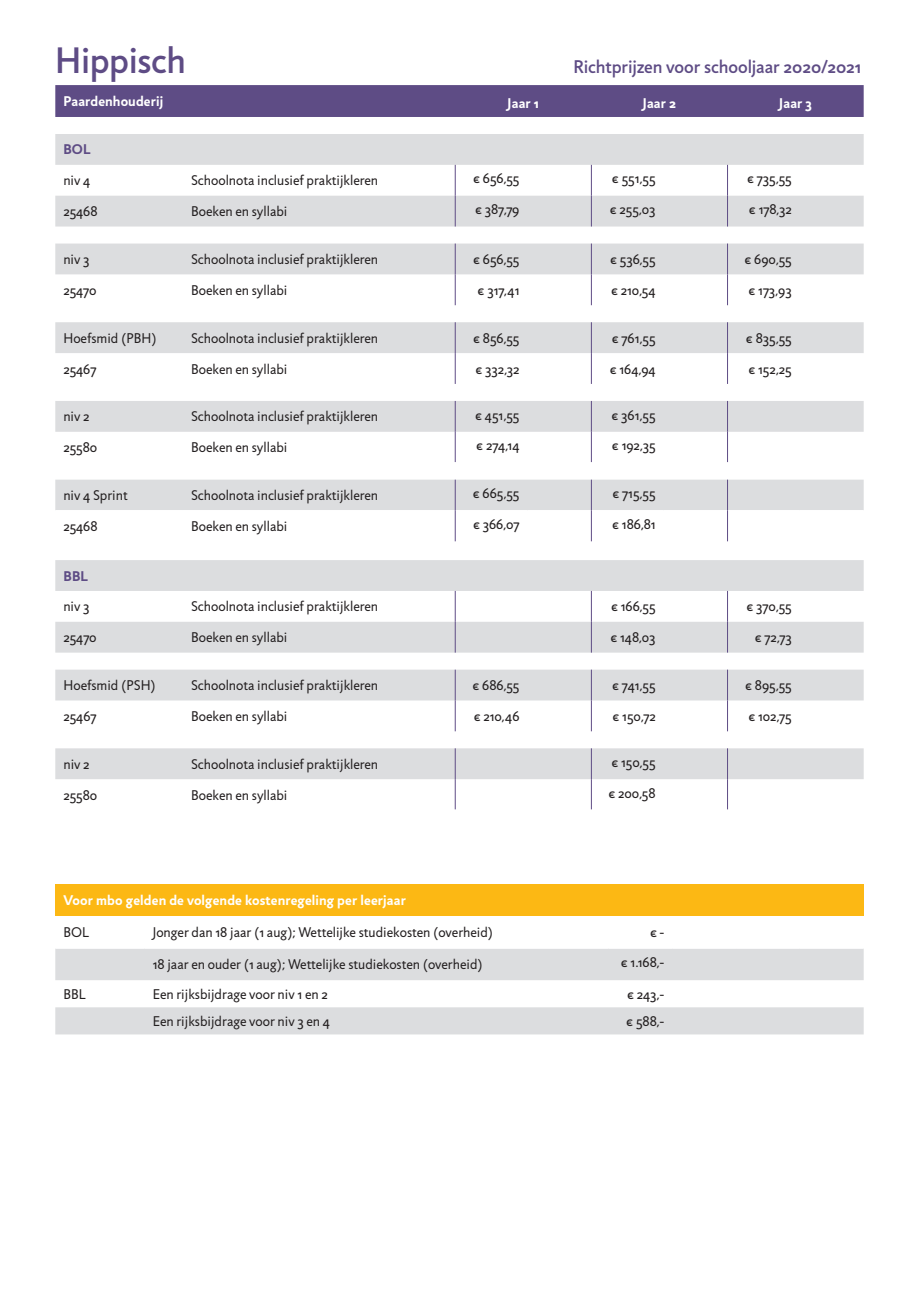
<style>
.page{position:relative;width:919px;height:1289px;background:#fff}
.page>*{position:absolute;margin:0;border:0;box-sizing:border-box;transform-origin:0 0}
.t1{font:500 37.2px "Jigsaw";letter-spacing:-.01em;color:#5e4c85}
.t2{font:500 18.6px "Jigsaw";letter-spacing:-.005em;color:#5e4c85}
.t3{font:14.25px "Jigsaw";color:#231f20}
.t4{font:700 14.25px "Jigsaw";letter-spacing:.01em;color:#fff}
.t5{font:700 14.25px "Jigsaw";letter-spacing:.015em;color:#5e4c85}
</style>
<div class="page">
<div style="left:55px;top:85px;width:808px;height:32px;background:#5e4c85"></div>
<svg style="left:55px;top:134px;width:808px;height:92px;fill:#dcdddf"></svg>
<svg style="left:55px;top:243px;width:808px;height:267px"></svg>
<hr style="left:455px;top:165px;width:1px;height:31px;background:#5e4c85">
<hr style="left:591px;top:165px;width:1px;height:31px;background:#5e4c85">
<hr style="left:727px;top:165px;width:1px;height:31px;background:#5e4c85">
<hr style="left:455px;top:196px;width:1px;height:30px;background:#5e4c85">
<hr style="left:591px;top:196px;width:1px;height:30px;background:#5e4c85">
<hr style="left:727px;top:196px;width:1px;height:30px;background:#5e4c85">
<hr style="left:455px;top:274px;width:1px;height:31px;background:#5e4c85">
<hr style="left:591px;top:274px;width:1px;height:31px;background:#5e4c85">
<hr style="left:455px;top:322px;width:1px;height:31px;background:#5e4c85">
<hr style="left:591px;top:322px;width:1px;height:31px;background:#5e4c85">
<hr style="left:455px;top:353px;width:1px;height:31px;background:#5e4c85">
<hr style="left:591px;top:353px;width:1px;height:31px;background:#5e4c85">
<hr style="left:455px;top:401px;width:1px;height:31px;background:#5e4c85">
<hr style="left:591px;top:401px;width:1px;height:31px;background:#5e4c85">
<hr style="left:455px;top:432px;width:1px;height:30px;background:#5e4c85">
<hr style="left:591px;top:432px;width:1px;height:30px;background:#5e4c85">
<hr style="left:727px;top:274px;width:1px;height:31px;background:#5e4c85">
<hr style="left:727px;top:322px;width:1px;height:31px;background:#5e4c85">
<hr style="left:727px;top:353px;width:1px;height:31px;background:#5e4c85">
<hr style="left:727px;top:401px;width:1px;height:31px;background:#5e4c85">
<hr style="left:727px;top:432px;width:1px;height:30px;background:#5e4c85">
<hr style="left:455px;top:479px;width:1px;height:31px;background:#5e4c85">
<hr style="left:591px;top:479px;width:1px;height:31px;background:#5e4c85">
<hr style="left:727px;top:479px;width:1px;height:31px;background:#5e4c85">
<hr style="left:455px;top:510px;width:1px;height:31px;background:#5e4c85">
<hr style="left:591px;top:510px;width:1px;height:31px;background:#5e4c85">
<hr style="left:727px;top:510px;width:1px;height:31px;background:#5e4c85">
<hr style="left:455px;top:243px;width:1px;height:31px;background:#5e4c85">
<hr style="left:591px;top:243px;width:1px;height:31px;background:#5e4c85">
<hr style="left:727px;top:243px;width:1px;height:31px;background:#5e4c85">
<hr style="left:55px;top:462px;width:128px;height:1px;background:#fff">
<hr style="left:183px;top:462px;width:272px;height:1px;background:#fff">
<hr style="left:455px;top:462px;width:72px;height:1px;background:#fff">
<hr style="left:527px;top:462px;width:64px;height:1px;background:#fff">
<hr style="left:591px;top:462px;width:72px;height:1px;background:#fff">
<hr style="left:663px;top:462px;width:64px;height:1px;background:#fff">
<hr style="left:727px;top:462px;width:72px;height:1px;background:#fff">
<hr style="left:799px;top:462px;width:64px;height:1px;background:#fff">
<div style="left:55px;top:560px;width:808px;height:31px;background:#dcdddf"></div>
<svg style="left:55px;top:621px;width:808px;height:158px;fill:#dcdddf"></svg>
<hr style="left:455px;top:621px;width:1px;height:31px;background:#5e4c85">
<hr style="left:591px;top:621px;width:1px;height:31px;background:#5e4c85">
<hr style="left:455px;top:669px;width:1px;height:31px;background:#5e4c85">
<hr style="left:591px;top:669px;width:1px;height:31px;background:#5e4c85">
<hr style="left:455px;top:700px;width:1px;height:31px;background:#5e4c85">
<hr style="left:591px;top:700px;width:1px;height:31px;background:#5e4c85">
<hr style="left:455px;top:748px;width:1px;height:31px;background:#5e4c85">
<hr style="left:591px;top:748px;width:1px;height:31px;background:#5e4c85">
<hr style="left:455px;top:779px;width:1px;height:30px;background:#5e4c85">
<hr style="left:591px;top:779px;width:1px;height:30px;background:#5e4c85">
<hr style="left:727px;top:621px;width:1px;height:31px;background:#5e4c85">
<hr style="left:727px;top:669px;width:1px;height:31px;background:#5e4c85">
<hr style="left:727px;top:700px;width:1px;height:31px;background:#5e4c85">
<hr style="left:727px;top:748px;width:1px;height:31px;background:#5e4c85">
<hr style="left:727px;top:779px;width:1px;height:30px;background:#5e4c85">
<hr style="left:455px;top:591px;width:1px;height:30px;background:#5e4c85">
<hr style="left:591px;top:591px;width:1px;height:30px;background:#5e4c85">
<hr style="left:727px;top:591px;width:1px;height:30px;background:#5e4c85">
<div style="left:55px;top:884px;width:808px;height:32px;background:#fcb814"></div>
<div style="left:55px;top:949px;width:808px;height:31px;background:#dcdddf"></div>
<div style="left:55px;top:1007px;width:808px;height:27px;background:#dcdddf"></div>
<h1 class="t1" style="left:55px;top:39px;width:132px">Hippisch</h1>
<h2 class="t2" style="left:573px;top:56px;width:289px">Richtprijzen voor schooljaar 2020/2021</h2>
<p class="t4" style="left:63px;top:92px;width:101px">Paardenhouderij</p>
<p class="t4" style="left:507px;top:95px;width:33px">Jaar 1</p>
<p class="t4" style="left:643px;top:95px;width:35px">Jaar 2</p>
<p class="t4" style="left:779px;top:95px;width:34px">Jaar 3</p>
<p class="t5" style="left:63px;top:141px;width:28px">BOL</p>
<p class="t3" style="left:63px;top:172px;width:28px">niv 4</p>
<p class="t3" style="left:191px;top:172px;width:188px">Schoolnota inclusief praktijkleren</p>
<p class="t3" style="left:473px;top:170px;width:48px">€ 656,55</p>
<p class="t3" style="left:612px;top:170px;width:45px">€ 551,55</p>
<p class="t3" style="left:747px;top:170px;width:46px">€ 735,55</p>
<p class="t3" style="left:63px;top:203px;width:36px">25468</p>
<p class="t3" style="left:191px;top:203px;width:98px">Boeken en syllabi</p>
<p class="t3" style="left:475px;top:201px;width:46px">€ 387,79</p>
<p class="t3" style="left:609px;top:201px;width:47px">€ 255,03</p>
<p class="t3" style="left:748px;top:201px;width:44px">€ 178,32</p>
<p class="t3" style="left:63px;top:251px;width:28px">niv 3</p>
<p class="t3" style="left:191px;top:251px;width:188px">Schoolnota inclusief praktijkleren</p>
<p class="t3" style="left:473px;top:251px;width:48px">€ 656,55</p>
<p class="t3" style="left:610px;top:251px;width:47px">€ 536,55</p>
<p class="t3" style="left:744px;top:251px;width:49px">€ 690,55</p>
<p class="t3" style="left:63px;top:282px;width:35px">25470</p>
<p class="t3" style="left:191px;top:282px;width:98px">Boeken en syllabi</p>
<p class="t3" style="left:477px;top:282px;width:43px">€ 317,41</p>
<p class="t3" style="left:611px;top:282px;width:46px">€ 210,54</p>
<p class="t3" style="left:748px;top:282px;width:45px">€ 173,93</p>
<p class="t3" style="left:63px;top:330px;width:95px">Hoefsmid (PBH)</p>
<p class="t3" style="left:191px;top:330px;width:188px">Schoolnota inclusief praktijkleren</p>
<p class="t3" style="left:473px;top:330px;width:48px">€ 856,55</p>
<p class="t3" style="left:612px;top:330px;width:45px">€ 761,55</p>
<p class="t3" style="left:745px;top:330px;width:47px">€ 835,55</p>
<p class="t3" style="left:63px;top:360px;width:34px">25467</p>
<p class="t3" style="left:191px;top:360px;width:98px">Boeken en syllabi</p>
<p class="t3" style="left:475px;top:360px;width:46px">€ 332,32</p>
<p class="t3" style="left:609px;top:360px;width:47px">€ 164,94</p>
<p class="t3" style="left:748px;top:360px;width:45px">€ 152,25</p>
<p class="t3" style="left:63px;top:408px;width:28px">niv 2</p>
<p class="t3" style="left:191px;top:408px;width:188px">Schoolnota inclusief praktijkleren</p>
<p class="t3" style="left:475px;top:406px;width:46px">€ 451,55</p>
<p class="t3" style="left:611px;top:406px;width:46px">€ 361,55</p>
<p class="t3" style="left:63px;top:439px;width:35px">25580</p>
<p class="t3" style="left:191px;top:439px;width:98px">Boeken en syllabi</p>
<p class="t3" style="left:476px;top:437px;width:45px">€ 274,14</p>
<p class="t3" style="left:612px;top:437px;width:45px">€ 192,35</p>
<p class="t3" style="left:63px;top:487px;width:66px">niv 4 Sprint</p>
<p class="t3" style="left:191px;top:487px;width:188px">Schoolnota inclusief praktijkleren</p>
<p class="t3" style="left:473px;top:485px;width:48px">€ 665,55</p>
<p class="t3" style="left:612px;top:485px;width:45px">€ 715,55</p>
<p class="t3" style="left:63px;top:518px;width:36px">25468</p>
<p class="t3" style="left:191px;top:518px;width:98px">Boeken en syllabi</p>
<p class="t3" style="left:473px;top:516px;width:48px">€ 366,07</p>
<p class="t3" style="left:612px;top:516px;width:45px">€ 186,81</p>
<p class="t5" style="left:63px;top:567px;width:26px">BBL</p>
<p class="t3" style="left:63px;top:598px;width:28px">niv 3</p>
<p class="t3" style="left:191px;top:598px;width:188px">Schoolnota inclusief praktijkleren</p>
<p class="t3" style="left:611px;top:598px;width:46px">€ 166,55</p>
<p class="t3" style="left:746px;top:598px;width:47px">€ 370,55</p>
<p class="t3" style="left:63px;top:629px;width:35px">25470</p>
<p class="t3" style="left:191px;top:629px;width:98px">Boeken en syllabi</p>
<p class="t3" style="left:610px;top:629px;width:47px">€ 148,03</p>
<p class="t3" style="left:754px;top:629px;width:38px">€ 72,73</p>
<p class="t3" style="left:63px;top:677px;width:94px">Hoefsmid (PSH)</p>
<p class="t3" style="left:191px;top:677px;width:188px">Schoolnota inclusief praktijkleren</p>
<p class="t3" style="left:472px;top:677px;width:48px">€ 686,55</p>
<p class="t3" style="left:612px;top:677px;width:45px">€ 741,55</p>
<p class="t3" style="left:745px;top:677px;width:48px">€ 895,55</p>
<p class="t3" style="left:63px;top:708px;width:34px">25467</p>
<p class="t3" style="left:191px;top:708px;width:98px">Boeken en syllabi</p>
<p class="t3" style="left:473px;top:708px;width:47px">€ 210,46</p>
<p class="t3" style="left:612px;top:708px;width:45px">€ 150,72</p>
<p class="t3" style="left:748px;top:708px;width:45px">€ 102,75</p>
<p class="t3" style="left:63px;top:755px;width:28px">niv 2</p>
<p class="t3" style="left:191px;top:755px;width:188px">Schoolnota inclusief praktijkleren</p>
<p class="t3" style="left:611px;top:754px;width:46px">€ 150,55</p>
<p class="t3" style="left:63px;top:786px;width:35px">25580</p>
<p class="t3" style="left:191px;top:786px;width:98px">Boeken en syllabi</p>
<p class="t3" style="left:608px;top:784px;width:49px">€ 200,58</p>
<p class="t4" style="left:63px;top:891px;width:344px">Voor mbo gelden de volgende kostenregeling per leerjaar</p>
<p class="t3" style="left:63px;top:924px;width:27px">BOL</p>
<p class="t3" style="left:153px;top:924px;width:342px">Jonger dan 18 jaar (1 aug); Wettelijke studiekosten (overheid)</p>
<p class="t3" style="left:650px;top:924px;width:15px">€ -</p>
<p class="t3" style="left:153px;top:956px;width:331px">18 jaar en ouder (1 aug); Wettelijke studiekosten (overheid)</p>
<p class="t3" style="left:621px;top:953px;width:45px">€ 1.168,-</p>
<p class="t3" style="left:63px;top:985px;width:24px">BBL</p>
<p class="t3" style="left:153px;top:985px;width:176px">Een rijksbijdrage voor niv 1 en 2</p>
<p class="t3" style="left:627px;top:985px;width:38px">€ 243,-</p>
<p class="t3" style="left:153px;top:1012px;width:179px">Een rijksbijdrage voor niv 3 en 4</p>
<p class="t3" style="left:626px;top:1012px;width:39px">€ 588,-</p>
</div>
